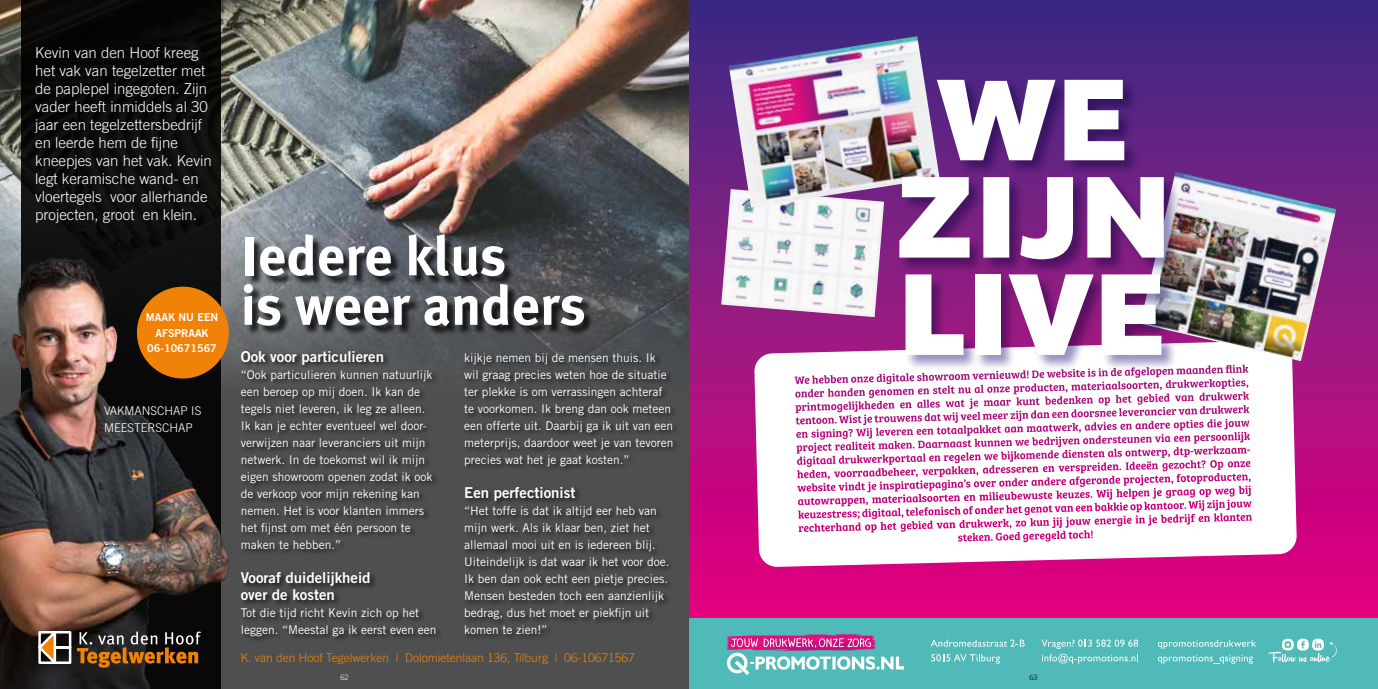
<style>
.page{position:relative;width:1378px;height:689px;background:#fff}
.page>*{position:absolute;margin:0;border:0;box-sizing:border-box;transform-origin:0 0}
.t1{font:900 105.9px/97.4px "Objektiv Mk 2";color:#fff;text-align:center}
.t2{font:700 55.5px/49.5px "Meta Plus";color:#fff}
.t3{font:300 15px/18px "Trade Gothic LT Std";color:#fff}
.t4{font:15px/17px "Trade Gothic LT Std Bd 2";color:#fff}
.t5{font:12px/17px "Trade Gothic LT Std";color:#fff}
.t6{font:300 12px "Trade Gothic LT Std";color:#f08208}
.t7{font:300 12px/17px "Trade Gothic LT Std";color:#fff}
.t8{font:10.8px/15.3px "Trade Gothic LT Std Bd 2";color:#fff;text-align:center}
.t9{font:300 7.5px "Trade Gothic LT Std";color:#fff}
.t10{font:300 7.5px "Trade Gothic LT Std";color:#000}
</style>
<div class="page">
<div style="left:689px;top:0;width:689px;height:620px;background:linear-gradient(to bottom,#3b2e84,#ea007e)"></div>
<div style="left:689px;top:618px;width:689px;height:71px;background:#4fbab8"></div>
<svg style="left:1268px;top:638px;width:68px;height:24px"></svg>
<svg style="left:930px;top:639px;width:94px;height:8px"></svg>
<svg style="left:931px;top:654px;width:69px;height:10px"></svg>
<svg style="left:1041px;top:639px;width:215px;height:25px"></svg>
<svg style="left:726px;top:634px;width:178px;height:41px"></svg>
<svg style="left:754px;top:340px;width:543px;height:227px"></svg>
<img style="left:721px;top:189px;width:163px;height:128px">
<img style="left:729px;top:36px;width:210px;height:171px">
<img style="left:1190px;top:172px;width:146px;height:189px">
<img style="left:890px;top:63px;width:300px;height:340px">
<div style="left:0;top:72px;width:689px;height:617px;background:#4f4f4f"></div>
<img style="left:0;top:0;width:689px;height:376px">
<div style="left:21px;top:0;width:199px;height:689px;background:#0c0c0a"></div>
<div style="left:240px;top:349px;width:203px;height:294px;background:#000;opacity:.75"></div>
<div style="left:245px;top:236px;width:349px;height:100px;background:#000;opacity:.75"></div>
<img style="left:0;top:256px;width:235px;height:433px">
<div style="left:463px;top:351px;width:217px;height:290px;background:#000;opacity:.75"></div>
<svg style="left:37px;top:630px;width:164px;height:38px"></svg>
<div style="left:137px;top:287px;width:92px;height:91px;background:#f08208;border-radius:50%"></div>
<p class="t3" style="left:35px;top:43px;width:178px">Kevin van den Hoof kreeg het vak van tegelzetter met de paplepel ingegoten. Zijn vader heeft inmiddels al 30 jaar een tegelzettersbedrijf en leerde hem de fijne kneepjes van het vak. Kevin legt keramische wand- en vloertegels voor allerhande projecten, groot en klein.</p>
<p class="t8" style="left:146px;top:309px;width:74px">MAAK NU EEN<br>AFSPRAAK<br>06-10671567</p>
<p class="t7" style="left:104px;top:402px;width:99px">VAKMANSCHAP IS<br>MEESTERSCHAP</p>
<h2 class="t2" style="left:241px;top:231px;width:347px">Iedere klus<br>is weer anders</h2>
<p class="t5" style="left:464px;top:349px;width:211px">kijkje nemen bij de mensen thuis. Ik wil graag precies weten hoe de situatie ter plekke is om verrassingen achteraf te voorkomen. Ik breng dan ook meteen een offerte uit. Daarbij ga ik uit van een meterprijs, daardoor weet je van tevoren precies wat het je gaat kosten.”</p>
<p class="t4" style="left:464px;top:483px;width:113px">Een perfectionist</p>
<p class="t5" style="left:464px;top:502px;width:207px">“Het toffe is dat ik altijd eer heb van mijn werk. Als ik klaar ben, ziet het allemaal mooi uit en is iedereen blij.<br>Uiteindelijk is dat waar ik het voor doe.<br>Ik ben dan ook echt een pietje precies.<br>Mensen besteden toch een aanzienlijk bedrag, dus het moet er piekfijn uit komen te zien!”</p>
<p class="t4" style="left:241px;top:347px;width:145px">Ook voor particulieren</p>
<p class="t5" style="left:241px;top:366px;width:193px">“Ook particulieren kunnen natuurlijk</p>
<p class="t5" style="left:241px;top:383px;width:193px">een beroep op mij doen. Ik kan de tegels niet leveren, ik leg ze alleen.<br>Ik kan je echter eventueel wel door&shy;verwijzen naar leveranciers uit mijn netwerk. In de toekomst wil ik mijn eigen showroom openen zodat ik ook de verkoop voor mijn rekening kan nemen. Het is voor klanten immers het fijnst om met één persoon te maken te hebben.”</p>
<p class="t4" style="left:241px;top:568px;width:131px">Vooraf duidelijkheid over de kosten</p>
<p class="t5" style="left:241px;top:604px;width:197px">Tot die tijd richt Kevin zich op het leggen. “Meestal ga ik eerst even een</p>
<p class="t6" style="left:241px;top:651px;width:395px">K. van den Hoof Tegelwerken | Dolomietenlaan 136, Tilburg | 06-10671567</p>
<h1 class="t1" style="left:893px;top:68px;width:279px">WE<br>ZĲN</h1>
<h1 class="t1" style="left:898px;top:262px;width:270px">LIVE</h1>
<p class="t9" style="left:340px;top:672px;width:10px">62</p>
<p class="t10" style="left:1029px;top:672px;width:10px">63</p>
</div>
